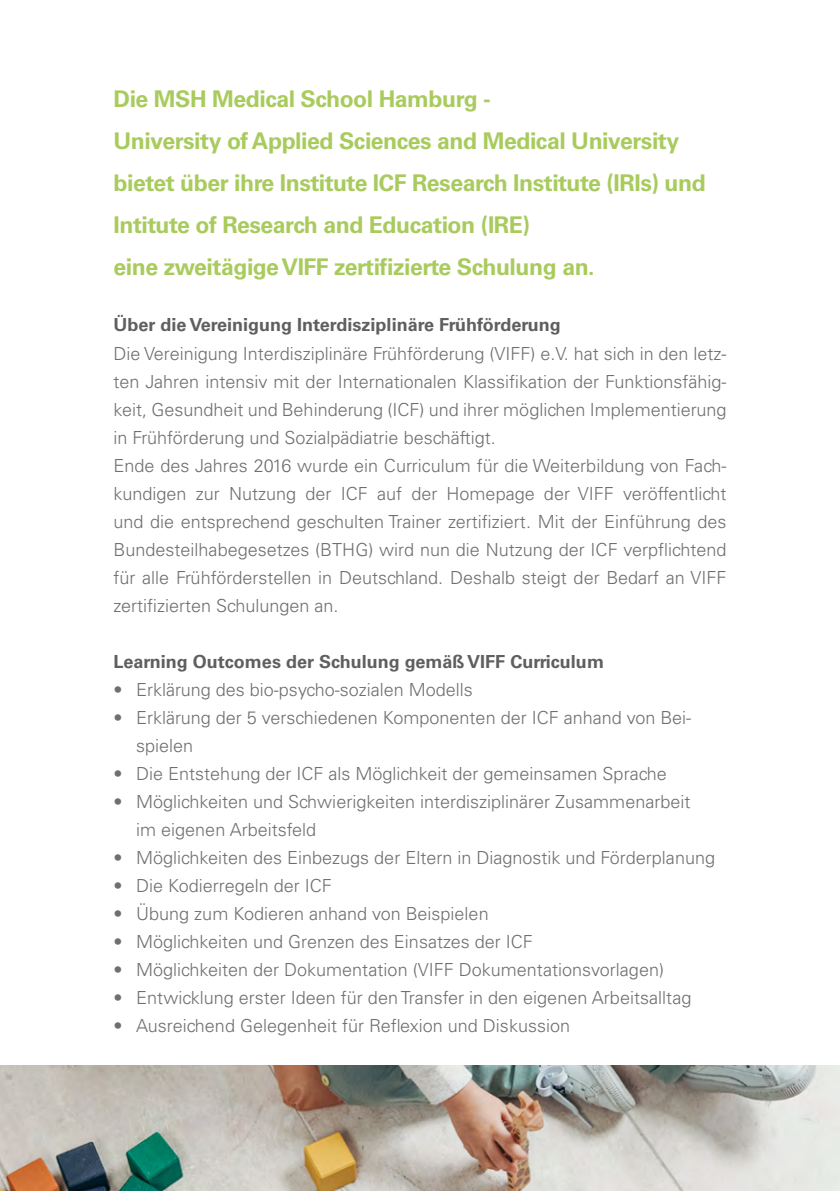
<style>
.page{position:relative;width:840px;height:1191px;background:#fff}
.page>*{position:absolute;margin:0;border:0;box-sizing:border-box;transform-origin:0 0}
.t1{font:700 23px/42px "Univers LT Std";letter-spacing:-.02em;color:#a9cb5d}
.t2{font:300 18px/28px "Univers LT Std";color:#706f6f}
.t3{font:700 18px "Univers LT Std";color:#5e5f5e}
</style>
<div class="page">
<img style="left:0;top:1065px;width:839px;height:126px">
<p class="t1" style="left:113px;top:78px;width:593px">Die MSH Medical School Hamburg -<br>University of Applied Sciences and Medical University bietet über ihre Institute ICF Research Institute (IRIs) und Intitute of Research and Education (IRE)<br>eine zweitägige VIFF zertifizierte Schulung an.</p>
<p class="t3" style="left:113px;top:314px;width:448px">Über die Vereinigung Interdisziplinäre Frühförderung</p>
<p class="t2" style="left:113px;top:339px;width:614px">Die Vereinigung Interdisziplinäre Frühförderung (VIFF) e.V. hat sich in den letz&shy;ten Jahren intensiv mit der Internationalen Klassifikation der Funktionsfähig&shy;keit, Gesundheit und Behinderung (ICF) und ihrer möglichen Implementierung in Frühförderung und Sozialpädiatrie beschäftigt.<br>Ende des Jahres 2016 wurde ein Curriculum für die Weiterbildung von Fach&shy;kundigen zur Nutzung der ICF auf der Homepage der VIFF veröffentlicht und die entsprechend geschulten Trainer zertifiziert. Mit der Einführung des Bundesteilhabegesetzes (BTHG) wird nun die Nutzung der ICF verpflichtend für alle Frühförderstellen in Deutschland. Deshalb steigt der Bedarf an VIFF zertifizierten Schulungen an.</p>
<p class="t3" style="left:113px;top:651px;width:491px">Learning Outcomes der Schulung gemäß VIFF Curriculum</p>
<p class="t2" style="left:113px;top:675px;width:361px">• Erklärung des bio-psycho-sozialen Modells</p>
<p class="t2" style="left:136px;top:703px;width:556px;text-indent:-23px">• Erklärung der 5 verschiedenen Komponenten der ICF anhand von Bei&shy;spielen</p>
<p class="t2" style="left:113px;top:759px;width:554px">• Die Entstehung der ICF als Möglichkeit der gemeinsamen Sprache</p>
<p class="t2" style="left:136px;top:787px;width:555px;text-indent:-23px">• Möglichkeiten und Schwierigkeiten interdisziplinärer Zusammenarbeit im eigenen Arbeitsfeld</p>
<p class="t2" style="left:113px;top:843px;width:602px">• Möglichkeiten des Einbezugs der Eltern in Diagnostik und Förderplanung</p>
<p class="t2" style="left:113px;top:871px;width:220px">• Die Kodierregeln der ICF</p>
<p class="t2" style="left:113px;top:899px;width:376px">• Übung zum Kodieren anhand von Beispielen</p>
<p class="t2" style="left:113px;top:927px;width:420px">• Möglichkeiten und Grenzen des Einsatzes der ICF</p>
<p class="t2" style="left:113px;top:955px;width:551px">• Möglichkeiten der Dokumentation (VIFF Dokumentationsvorlagen)</p>
<p class="t2" style="left:113px;top:983px;width:579px">• Entwicklung erster Ideen für den Transfer in den eigenen Arbeitsalltag</p>
<p class="t2" style="left:113px;top:1011px;width:458px">• Ausreichend Gelegenheit für Reflexion und Diskussion</p>
</div>
